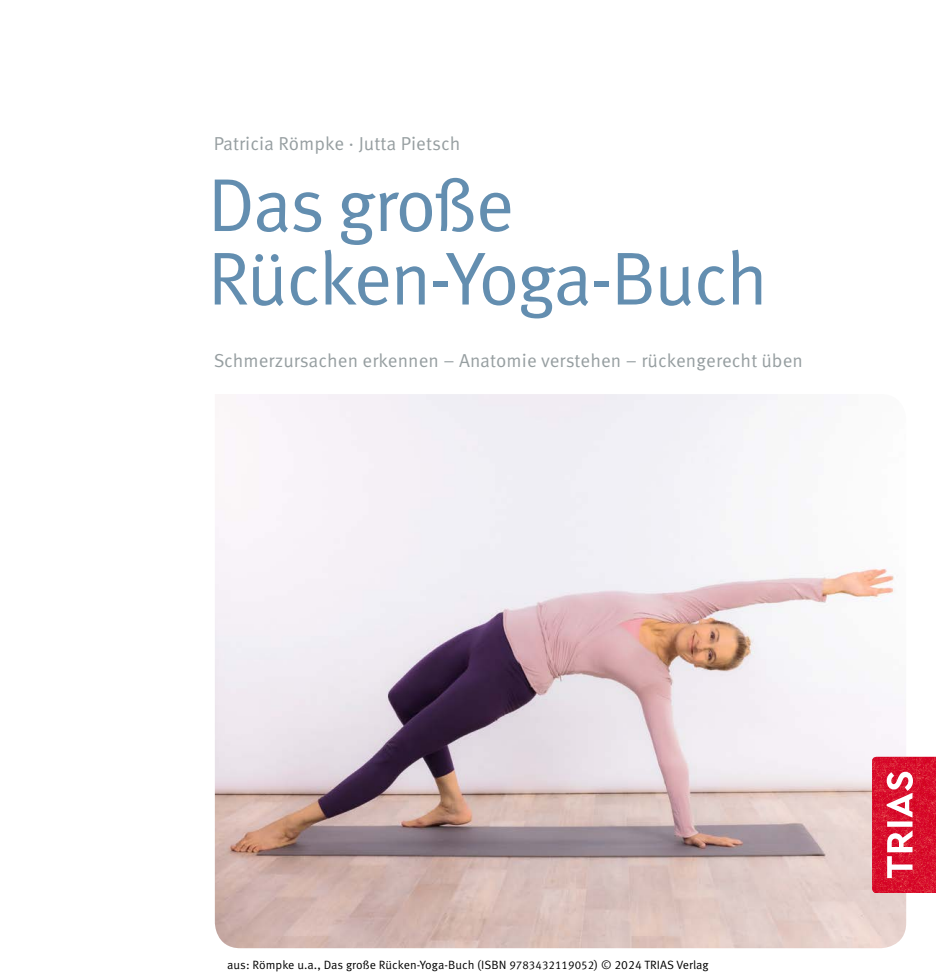
<style>
.page{position:relative;width:936px;height:978px;background:#fff}
.page>*{position:absolute;margin:0;border:0;box-sizing:border-box;transform-origin:0 0}
.t1{font:75px/73.5px "Meta Pro Norm";letter-spacing:-.035em;color:#638eb0}
.t2{font:18.75px "Meta Pro Norm";letter-spacing:.005em;color:#7c8689}
.t3{font:12px "Meta Pro Norm";letter-spacing:.005em;color:#000}
.s1{font-size:11.4px}
</style>
<div class="page">
<img style="left:215px;top:394px;width:691px;height:554px">
<svg style="left:872px;top:757px;width:63px;height:136px;background:#dd334b"></svg>
<p class="t2" style="left:213px;top:130px;width:249px">Patricia Römpke · Jutta Pietsch</p>
<h1 class="t1" style="left:207px;top:163px;width:562px">Das große<br>Rücken-Yoga-Buch</h1>
<p class="t2" style="left:213px;top:346px;width:591px">Schmerzursachen erkennen – Anatomie verstehen – rückengerecht üben</p>
<p class="t3" style="left:227px;top:956px;width:483px">aus: Römpke u.a., Das große Rücken-Yoga-Buch (ISBN <span class="s1">9783432119052</span>) © 2024 TRIAS Verlag</p>
</div>
